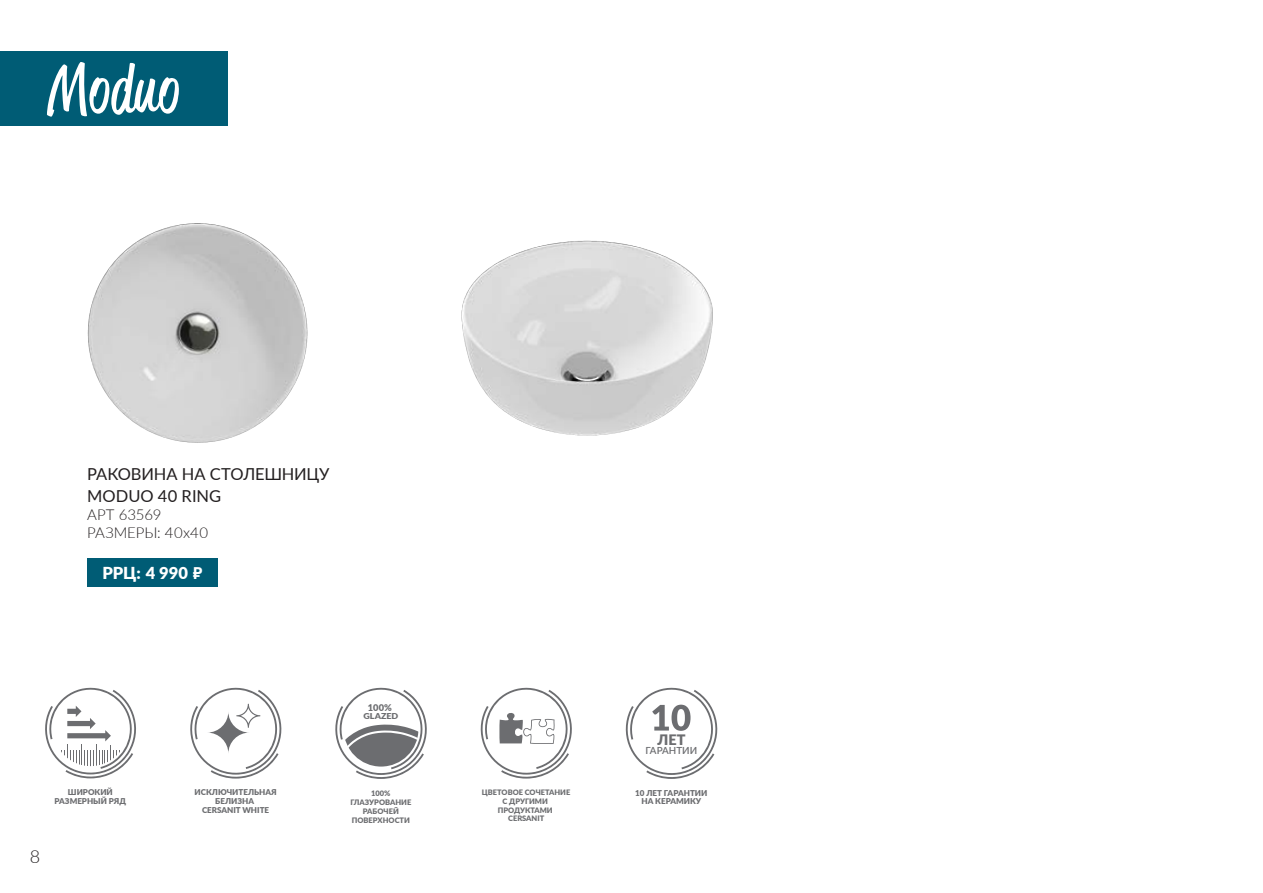
<style>
.page{position:relative;width:1263px;height:893px;background:#fff}
.page>*{position:absolute;margin:0;border:0;box-sizing:border-box;transform-origin:0 0}
.t1{font:300 18px "Lato";color:#231f20}
.Text_table{font:16.5px/21.6px "Lato";letter-spacing:-.01em;color:#231f20}
.Text_table-2{font:900 16.5px "Lato";letter-spacing:-.005em;color:#fff}
.Text_table-3{font:300 15px "Lato";letter-spacing:-.005em;color:#231f20}
.t2{font:900 14.4px "Lato";color:#6c6d70}
.t3{font:600 9.75px "Lato";color:#6c6d70}
.t4{font:900 9.3px "Lato";color:#6c6d70}
.t5{font:900 8.1px/8.6px "Lato";color:#6c6d70;text-align:center}
.t6{font:900 8.1px "Lato";color:#6c6d70;scale:1.1 1}
.t7{font:900 7.95px/8.6px "Lato";color:#6c6d70;text-align:center}
.t8{font:900 7.5px/8.6px "Lato";color:#6c6d70;text-align:center}
.s1{font-family:"Arial";font-weight:700}
</style>
<div class="page">
<img style="left:87px;top:223px;width:221px;height:220px">
<img style="left:461px;top:240px;width:252px;height:196px">
<div style="left:87px;top:558px;width:131px;height:28px;background:#005c75"></div>
<svg style="left:45px;top:688px;width:91px;height:91px"></svg>
<svg style="left:190px;top:688px;width:91px;height:91px"></svg>
<svg style="left:481px;top:688px;width:91px;height:91px"></svg>
<svg style="left:335px;top:688px;width:92px;height:91px"></svg>
<svg style="left:626px;top:688px;width:91px;height:91px"></svg>
<div style="left:0;top:51px;width:227px;height:75px;background:#005c75"></div>
<svg style="left:47px;top:62px;width:132px;height:55px"></svg>
<p class="Text_table" style="left:87px;top:462px;width:244px">РАКОВИНА НА СТОЛЕШНИЦУ<br>MODUO 40 RING</p>
<p class="Text_table-3" style="left:87px;top:504px;width:76px">АРТ 63569</p>
<p class="Text_table-3" style="left:87px;top:522px;width:122px">РАЗМЕРЫ: 40х40</p>
<p class="Text_table-2" style="left:103px;top:560px;width:101px">РРЦ: 4 990 <span class="s1">₽</span></p>
<p class="t1" style="left:30px;top:844px;width:12px">8</p>
<p class="t4" style="left:368px;top:700px;width:25px">100%</p>
<p class="t6" style="left:363px;top:710px;width:33px">GLAZED</p>
<p class="t2" style="left:657px;top:728px;width:29px">ЛЕТ</p>
<p class="t3" style="left:645px;top:743px;width:53px">ГАРАНТИИ</p>
<p class="t7" style="left:55px;top:787px;width:73px">ШИРОКИЙ<br>РАЗМЕРНЫЙ РЯД</p>
<p class="t5" style="left:195px;top:788px;width:84px">ИСКЛЮЧИТЕЛЬНАЯ<br>БЕЛИЗНА<br>CERSANIT WHITE</p>
<p class="t8" style="left:482px;top:788px;width:90px">ЦВЕТОВОЕ СОЧЕТАНИЕ<br>С ДРУГИМИ<br>ПРОДУКТАМИ<br>CERSANIT</p>
<p class="t8" style="left:350px;top:788px;width:63px;line-height:9px">100%<br>ГЛАЗУРОВАНИЕ<br>РАБОЧЕЙ<br>ПОВЕРХНОСТИ</p>
<p class="t5" style="left:635px;top:788px;width:74px">10 ЛЕТ ГАРАНТИИ<br>НА КЕРАМИКУ</p>
</div>
